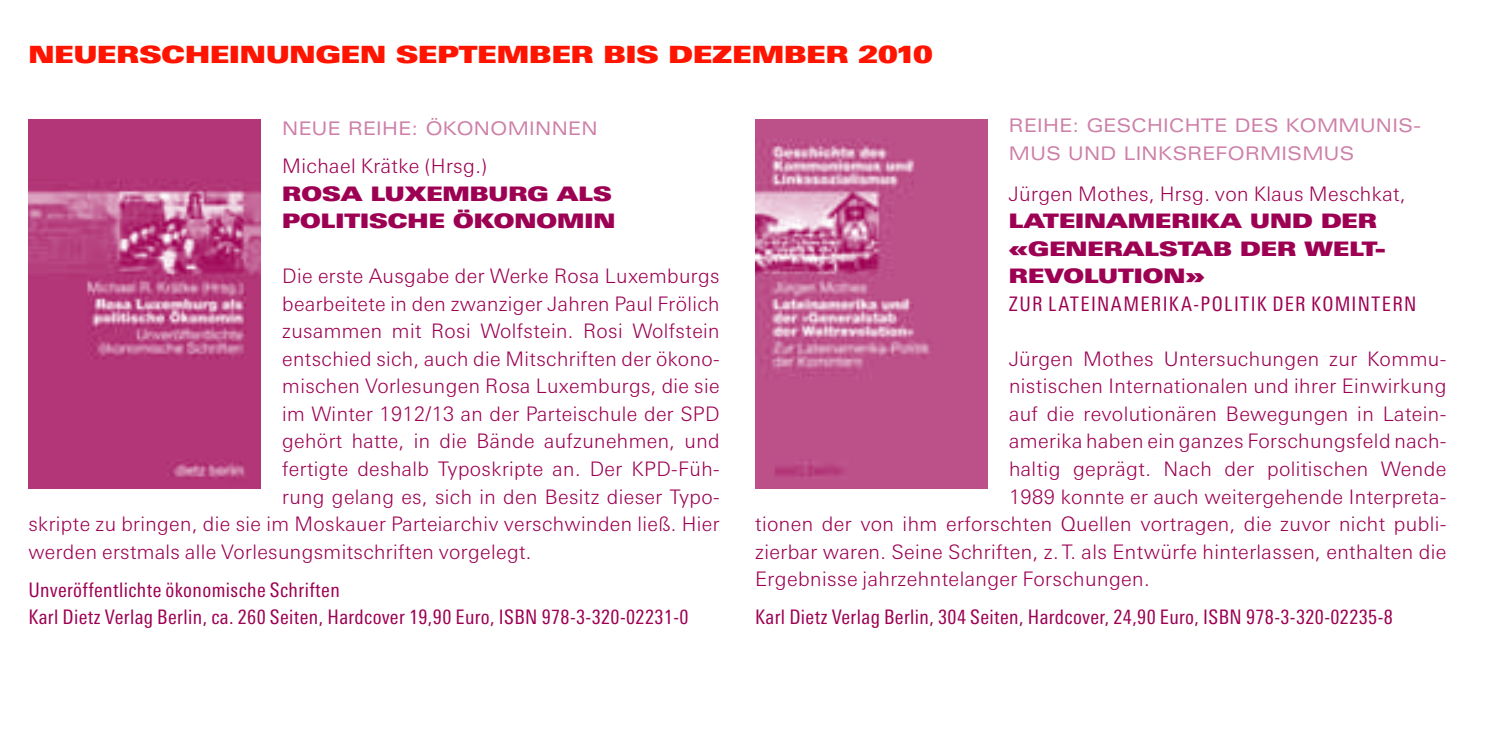
<style>
.page{position:relative;width:1489px;height:745px;background:#fff}
.page>*{position:absolute;margin:0;border:0;box-sizing:border-box;transform-origin:0 0}
.t1{font:23.75px "Linotype Univers Extd X Black";color:#ff1400}
.t2{font:300 20px "Linotype Univers Basic";letter-spacing:.02em;color:#9d0053}
.t3{font:condensed 20px/27.5px "Linotype Univers";letter-spacing:.02em;color:#9d0053}
.t4{font:20px/27.5px "Linotype Univers Extd X Black";color:#9d0053}
.t5{font:condensed 20px "Linotype Univers";letter-spacing:.07em;color:#9d0053}
.t6{font:18.75px/27.5px "Linotype Univers Extd";letter-spacing:.02em;color:#ce80a9;scale:.96 1}
</style>
<div class="page">
<img style="left:28px;top:119px;width:233px;height:369px">
<img style="left:755px;top:119px;width:232px;height:369px">
<p class="t1" style="left:28px;top:40px;width:906px">NEUERSCHEINUNGEN SEPTEMBER BIS DEZEMBER 2010</p>
<p class="t6" style="left:282px;top:114px;width:271px">NEUE REIHE: ÖKONOMINN</p>
<p class="t6" style="left:568px;top:114px;width:28px">EN</p>
<p class="t2" style="left:282px;top:154px;width:206px">Michael Krätke (Hrsg.)</p>
<p class="t4" style="left:282px;top:179px;width:335px">ROSA LUXEMBURG ALS<br>POLITISCHE ÖKONOMIN</p>
<p class="t2" style="left:282px;top:264px;width:439px">Die erste Ausgabe der Werke Rosa Luxemburgs</p>
<p class="t2" style="left:282px;top:292px;width:439px">bearbeitete in den zwanziger Jahren Paul Frölich</p>
<p class="t2" style="left:282px;top:319px;width:439px">zusammen mit Rosi Wolfstein. Rosi Wolfstein</p>
<p class="t2" style="left:282px;top:347px;width:439px">entschied sich, auch die Mitschriften der ökono-</p>
<p class="t2" style="left:282px;top:374px;width:439px">mischen Vorlesungen Rosa Luxemburgs, die sie</p>
<p class="t2" style="left:282px;top:402px;width:439px">im Winter 1912/13 an der Parteischule der SPD</p>
<p class="t2" style="left:282px;top:429px;width:439px">gehört hatte, in die Bände aufzunehmen, und</p>
<p class="t2" style="left:282px;top:457px;width:439px">fertigte deshalb Typoskripte an. Der KPD-Füh-</p>
<p class="t2" style="left:282px;top:484px;width:439px">rung gelang es, sich in den Besitz dieser Typo-</p>
<p class="t2" style="left:28px;top:512px;width:692px">skripte zu bringen, die sie im Moskauer Parteiarchiv verschwinden ließ. Hier</p>
<p class="t2" style="left:28px;top:539px;width:504px">werden erstmals alle Vorlesungsmitschriften vorgelegt.</p>
<p class="t3" style="left:28px;top:575px;width:661px">Unveröffentlichte ökonomische Schriften<br>Karl Dietz Verlag Berlin, ca. 260 Seiten, Hardcover 19,90 Euro, ISBN 978-3-320-02231-0</p>
<p class="t6" style="left:1008px;top:111px;width:431px">REIHE: GESCHICHTE DES KOMMUN IS-<br>MUS UN D LIN KSREFORMISMUS</p>
<p class="t2" style="left:1008px;top:182px;width:398px">Jürgen Mothes, Hrsg. von Klaus Meschkat,</p>
<p class="t4" style="left:1008px;top:207px;width:376px">LATEINAMERIKA UND DER «GENERALSTAB DER WELT-<br>REVOLUTION»</p>
<p class="t5" style="left:1008px;top:292px;width:409px">zur Lateinamerika-Pol itik der Kom intern</p>
<p class="t2" style="left:1008px;top:347px;width:439px">Jürgen Mothes Untersuchungen zur Kommu-</p>
<p class="t2" style="left:1008px;top:374px;width:439px">nistischen Internationalen und ihrer Einwirkung</p>
<p class="t2" style="left:1008px;top:402px;width:437px">auf die revolutionären Bewegungen in Latein-</p>
<p class="t2" style="left:1008px;top:429px;width:437px">amerika haben ein ganzes Forschungsfeld nach-</p>
<p class="t2" style="left:1008px;top:457px;width:439px">haltig geprägt. Nach der politischen Wende</p>
<p class="t2" style="left:1008px;top:484px;width:439px">1989 konnte er auch weitergehende Interpreta-</p>
<p class="t2" style="left:755px;top:512px;width:692px">tionen der von ihm erforschten Quellen vortragen, die zuvor nicht publi-</p>
<p class="t2" style="left:755px;top:539px;width:692px">zierbar waren. Seine Schriften, z. T. als Entwürfe hinterlassen, enthalten die</p>
<p class="t2" style="left:755px;top:567px;width:396px">Ergebnisse jahrzehntelanger Forschungen.</p>
<p class="t3" style="left:755px;top:603px;width:639px">Karl Dietz Verlag Berlin, 304 Seiten, Hardcover, 24,90 Euro, ISBN 978-3-320-02235-8</p>
</div>
